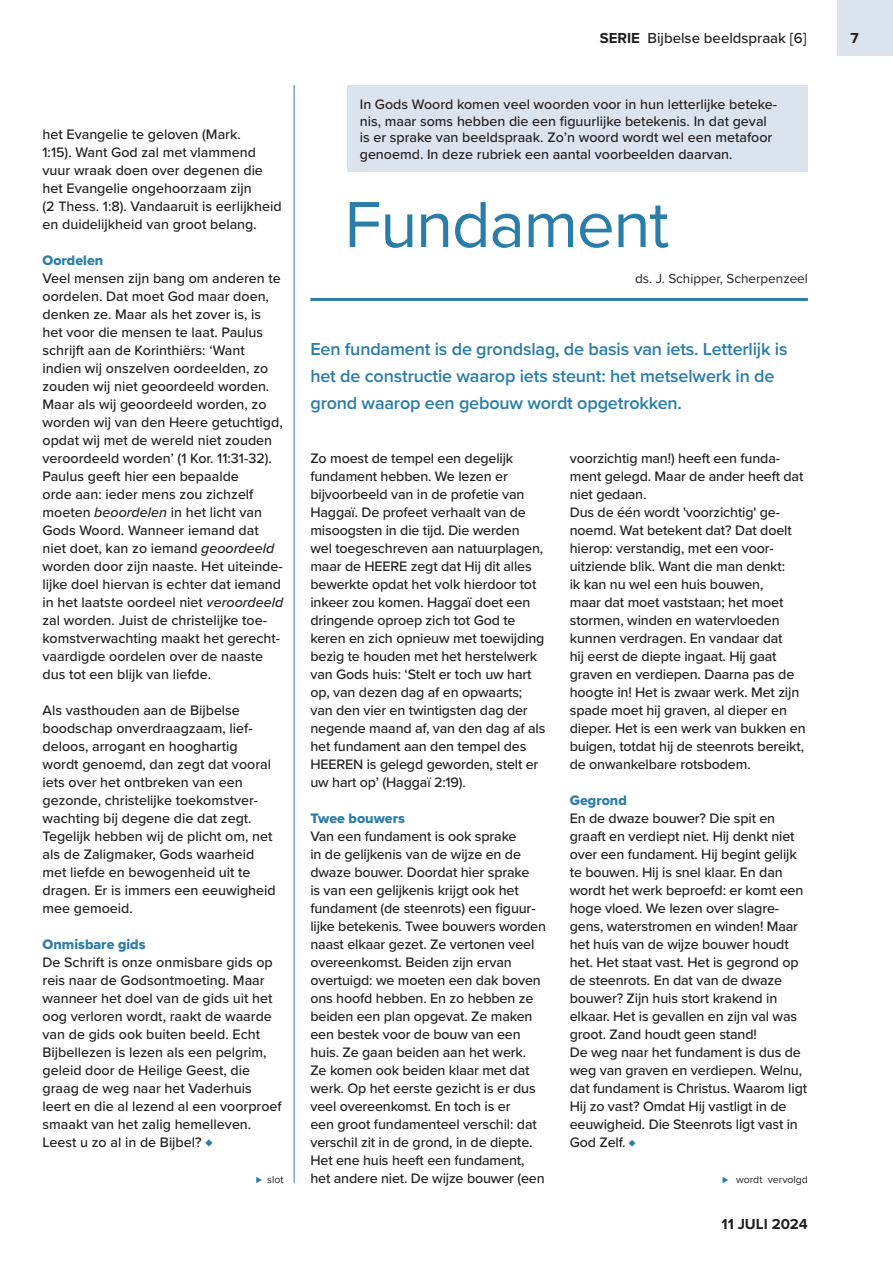
<style>
.page{position:relative;width:893px;height:1263px;background:#fff}
.page>*{position:absolute;margin:0;border:0;box-sizing:border-box;transform-origin:0 0}
.t1{font:67.5px "Proxima Nova";letter-spacing:-.02em;color:#2a7da8}
.t2{font:600 18px/27px "Proxima Nova";letter-spacing:-.01em;color:#2a7da8}
.t3{font:500 15px "Proxima Nova";color:#231f20}
.t4{font:700 15px "Proxima Nova";color:#231f20}
.t5{font:500 14.25px/18px "Proxima Nova";letter-spacing:-.01em;color:#231f20}
.t6{font:14.25px "Proxima Nova Extrabld";color:#2a7da8}
.t7{font:13.5px "Proxima Nova";color:#231f20}
.t8{font:10.5px "Proxima Nova";color:#231f20}
.s1{font-style:italic}
.s2{color:#2a7da8}
.s3{font-weight:700;color:#2a7da8}
.s4{font-weight:700}
.s5{font-size:13.5px;color:#2a7da8}
</style>
<div class="page">
<div style="left:347px;top:85px;width:461px;height:86px;background:#dae3ee"></div>
<hr style="left:310px;top:298px;width:498px;height:3px;background:#2a7da8">
<hr style="left:294px;top:85px;width:1px;height:1098px;background:#2a7da8">
<div style="left:838px;top:0;width:55px;height:55px;background:#dae3ee"></div>
<p class="t5" style="left:43px;top:125px;width:241px">het Evangelie te geloven (Mark.<br>1:15). Want God zal met vlammend vuur wraak doen over degenen die het Evangelie ongehoorzaam zijn<br>(2 Thess. 1:8). Vandaaruit is eerlijkheid en duidelijkheid van groot belang.</p>
<p class="t6" style="left:43px;top:250px;width:62px">Oordelen</p>
<p class="t5" style="left:43px;top:269px;width:242px">Veel mensen zijn bang om anderen te oordelen. Dat moet God maar doen, denken ze. Maar als het zover is, is het voor die mensen te laat. Paulus schrijft aan de Korinthiërs: ‘Want indien wij onszelven oordeelden, zo zouden wij niet geoordeeld worden.<br>Maar als wij geoordeeld worden, zo worden wij van den Heere getuchtigd, opdat wij met de wereld niet zouden veroordeeld worden’ (1 Kor. 11:31-32).<br>Paulus geeft hier een bepaalde<br>orde aan: ieder mens zou zichzelf moeten <span class="s1">beoordelen</span> in het licht van Gods Woord. Wanneer iemand dat niet doet, kan zo iemand <span class="s1">geoordeeld </span>worden door zijn naaste. Het uiteinde&shy;lijke doel hiervan is echter dat iemand in het laatste oordeel niet <span class="s1">veroordeeld </span>zal worden. Juist de christelijke toe&shy;komstverwachting maakt het gerecht&shy;vaardigde oordelen over de naaste dus tot een blijk van liefde.</p>
<p class="t5" style="left:43px;top:701px;width:235px">Als vasthouden aan de Bijbelse boodschap onverdraagzaam, lief&shy;deloos, arrogant en hooghartig wordt genoemd, dan zegt dat vooral iets over het ontbreken van een gezonde, christelijke toekomstver&shy;wachting bij degene die dat zegt.<br>Tegelijk hebben wij de plicht om, net als de Zaligmaker, Gods waarheid met liefde en bewogenheid uit te dragen. Er is immers een eeuwigheid mee gemoeid.</p>
<p class="t6" style="left:43px;top:934px;width:105px">Onmisbare gids</p>
<p class="t5" style="left:43px;top:953px;width:241px">De Schrift is onze onmisbare gids op reis naar de Godsontmoeting. Maar wanneer het doel van de gids uit het oog verloren wordt, raakt de waarde van de gids ook buiten beeld. Echt Bijbellezen is lezen als een pelgrim, geleid door de Heilige Geest, die graag de weg naar het Vaderhuis leert en die al lezend al een voorproef smaakt van het zalig hemelleven.<br>Leest u zo al in de Bijbel? <span class="s2">♦</span></p>
<p class="t8" style="left:256px;top:1172px;width:29px"><span class="s3">⊲</span> slot</p>
<p class="t3" style="left:600px;top:26px;width:208px"><span class="s4">SERIE</span> Bijbelse beeldspraak [6]</p>
<p class="t4" style="left:850px;top:26px;width:10px">7</p>
<p class="t5" style="left:360px;top:96px;width:419px;line-height:16.5px">In Gods Woord komen veel woorden voor in hun letterlijke beteke&shy;nis, maar soms hebben die een figuurlijke betekenis. In dat geval is er sprake van beeldspraak. Zo’n woord wordt wel een metafoor genoemd. In deze rubriek een aantal voorbeelden daarvan.</p>
<h1 class="t1" style="left:344px;top:174px;width:326px">Fundament</h1>
<p class="t7" style="left:635px;top:268px;width:174px">ds. J. Schipper, Scherpenzeel</p>
<p class="t2" style="left:310px;top:335px;width:479px">Een fundament is de grondslag, de basis van iets. Letterlijk is het de constructie waarop iets steunt: het metselwerk in de grond waarop een gebouw wordt opgetrokken.</p>
<p class="t5" style="left:310px;top:449px;width:236px">Zo moest de tempel een degelijk fundament hebben. We lezen er bijvoorbeeld van in de profetie van Haggaï. De profeet verhaalt van de misoogsten in die tijd. Die werden<br>wel toegeschreven aan natuurplagen, maar de HEERE zegt dat Hij dit alles bewerkte opdat het volk hierdoor tot inkeer zou komen. Haggaï doet een dringende oproep zich tot God te keren en zich opnieuw met toewijding bezig te houden met het herstelwerk van Gods huis: ‘Stelt er toch uw hart op, van dezen dag af en opwaarts; van den vier en twintigsten dag der negende maand af, van den dag af als het fundament aan den tempel des HEEREN is gelegd geworden, stelt er uw hart op’ (Haggaï 2:19).</p>
<p class="t6" style="left:310px;top:808px;width:96px">Twee bouwers</p>
<p class="t5" style="left:310px;top:827px;width:237px">Van een fundament is ook sprake<br>in de gelijkenis van de wijze en de dwaze bouwer. Doordat hier sprake<br>is van een gelijkenis krijgt ook het fundament (de steenrots) een figuur&shy;lijke betekenis. Twee bouwers worden naast elkaar gezet. Ze vertonen veel overeenkomst. Beiden zijn ervan overtuigd: we moeten een dak boven ons hoofd hebben. En zo hebben ze beiden een plan opgevat. Ze maken een bestek voor de bouw van een huis. Ze gaan beiden aan het werk.<br>Ze komen ook beiden klaar met dat werk. Op het eerste gezicht is er dus veel overeenkomst. En toch is er<br>een groot fundamenteel verschil: dat verschil zit in de grond, in de diepte.<br>Het ene huis heeft een fundament, het andere niet. De wijze bouwer (een</p>
<p class="t5" style="left:570px;top:449px;width:237px">voorzichtig man!) heeft een funda&shy;ment gelegd. Maar de ander heeft dat niet gedaan.<br>Dus de één wordt 'voorzichtig' ge&shy;noemd. Wat betekent dat? Dat doelt hierop: verstandig, met een voor&shy;uitziende blik. Want die man denkt:<br>ik kan nu wel een huis bouwen,<br>maar dat moet vaststaan; het moet stormen, winden en watervloeden kunnen verdragen. En vandaar dat<br>hij eerst de diepte ingaat. Hij gaat graven en verdiepen. Daarna pas de hoogte in! Het is zwaar werk. Met zijn spade moet hij graven, al dieper en dieper. Het is een werk van bukken en buigen, totdat hij de steenrots bereikt, de onwankelbare rotsbodem.</p>
<p class="t6" style="left:570px;top:790px;width:58px">Gegrond</p>
<p class="t5" style="left:570px;top:809px;width:239px">En de dwaze bouwer? Die spit en graaft en verdiept niet. Hij denkt niet over een fundament. Hij begint gelijk te bouwen. Hij is snel klaar. En dan wordt het werk beproefd: er komt een hoge vloed. We lezen over slagre&shy;gens, waterstromen en winden! Maar het huis van de wijze bouwer houdt het. Het staat vast. Het is gegrond op de steenrots. En dat van de dwaze bouwer? Zijn huis stort krakend in elkaar. Het is gevallen en zijn val was groot. Zand houdt geen stand!<br>De weg naar het fundament is dus de weg van graven en verdiepen. Welnu, dat fundament is Christus. Waarom ligt Hij zo vast? Omdat Hij vastligt in de eeuwigheid. Die Steenrots ligt vast in God Zelf. <span class="s5">♦</span></p>
<p class="t8" style="left:722px;top:1172px;width:87px"><span class="s3">⊲</span> wordt vervolgd</p>
<p class="t4" style="left:721px;top:1213px;width:88px">11 ju Li 2024</p>
</div>
